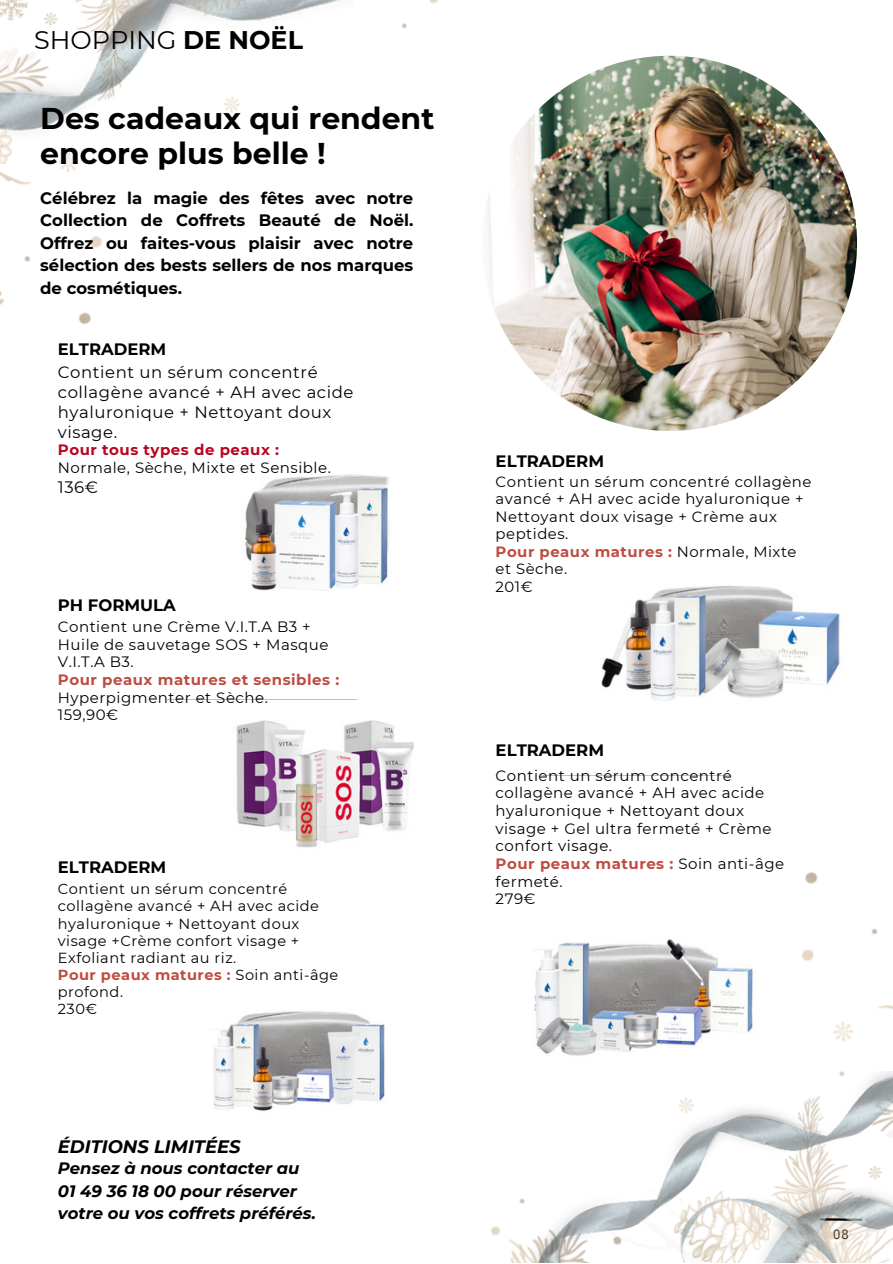
<style>
.page{position:relative;width:893px;height:1264px;background:#fff}
.page>*{position:absolute;margin:0;border:0;box-sizing:border-box;transform-origin:0 0}
.t1{font:700 30px/34.8px "Montserrat";color:#000}
.t2{font:25.5px "Montserrat";color:#000}
.t3{font:italic 700 18px "Montserrat";color:#000}
.t4{font:700 16.5px/22.5px "Montserrat";color:#000;text-align:justify}
.t5{font:16.5px/19.8px "Montserrat";letter-spacing:.035em;color:#000}
.t6{font:italic 700 16.5px/22.5px "Montserrat";color:#000}
.t7{font:15px/17.7px "Montserrat";letter-spacing:.035em;color:#000}
.t8{font:700 15px/17.7px "Montserrat";letter-spacing:.035em;color:#bf4c41}
.t9{font:14.85px/17.5px "Montserrat";letter-spacing:.035em;color:#000}
.t10{font:14.55px/17.1px "Montserrat";letter-spacing:.035em;color:#000}
.t11{font:13.5px "IBM Plex Sans Cond";color:#473425}
.s1{font-weight:700}
.s2{font-weight:700;color:#bb051f}
.s3{font-weight:400;color:#000}
.s4{font-weight:700;color:#bf4c41}
</style>
<div class="page">
<img style="left:482px;top:56px;width:375px;height:374px;border-radius:50%">
<hr style="left:167px;top:699px;width:189px;height:1px;background:#feb06a">
<img style="left:0;top:0;width:438px;height:324px">
<img style="left:491px;top:1071px;width:401px;height:191px">
<img style="left:245px;top:474px;width:144px;height:117px">
<img style="left:601px;top:585px;width:239px;height:116px">
<img style="left:213px;top:1011px;width:172px;height:100px">
<img style="left:534px;top:939px;width:219px;height:117px">
<img style="left:236px;top:720px;width:178px;height:128px">
<p class="t2" style="left:34px;top:25px;width:270px">SHOPPING <span class="s1">DE NOËL</span></p>
<p class="t1" style="left:40px;top:101px;width:395px">Des cadeaux qui rendent encore plus belle !</p>
<p class="t4" style="left:40px;top:186px;width:374px">Célébrez la magie des fêtes avec notre Collection de Coffrets Beauté de Noël.<br>Offrez ou faites-vous plaisir avec notre sélection des bests sellers de nos marques de cosmétiques.</p>
<p class="t4" style="left:58px;top:338px;width:110px">ELTRADERM</p>
<p class="t5" style="left:58px;top:362px;width:297px">Contient un sérum concentré collagène avancé + AH avec acide hyaluronique + Nettoyant doux visage.</p>
<p class="t7" style="left:58px;top:441px;width:274px"><span class="s2">Pour tous types de peaux :<br></span>Normale, Sèche, Mixte et Sensible.</p>
<p class="t5" style="left:58px;top:477px;width:42px">136€</p>
<p class="t4" style="left:58px;top:594px;width:119px">PH FORMULA</p>
<p class="t7" style="left:58px;top:618px;width:272px">Contient une Crème V.I.T.A B3 +<br>Huile de sauvetage SOS + Masque<br>V.I.T.A B3.</p>
<p class="t8" style="left:58px;top:671px;width:283px">Pour peaux matures et sensibles :<br><span class="s3">Hyperpigmenter et Sèche.</span></p>
<p class="t7" style="left:58px;top:706px;width:62px">159,90€</p>
<p class="t4" style="left:58px;top:855px;width:110px">ELTRADERM</p>
<p class="t10" style="left:58px;top:880px;width:263px">Contient un sérum concentré collagène avancé + AH avec acide hyaluronique + Nettoyant doux visage +Crème confort visage +<br>Exfoliant radiant au riz.</p>
<p class="t10" style="left:58px;top:966px;width:282px"><span class="s4">Pour peaux matures :</span> Soin anti-âge profond.</p>
<p class="t10" style="left:58px;top:1000px;width:41px">230€</p>
<p class="t3" style="left:58px;top:1135px;width:184px">ÉDITIONS LIMITÉES</p>
<p class="t6" style="left:58px;top:1157px;width:243px">Pensez à nous contacter au</p>
<p class="t6" style="left:58px;top:1179px;width:260px">01 49 36 18 00 pour réserver votre ou vos coffrets préférés.</p>
<p class="t4" style="left:495px;top:449px;width:110px">ELTRADERM</p>
<p class="t9" style="left:495px;top:472px;width:317px">Contient un sérum concentré collagène avancé + AH avec acide hyaluronique +<br>Nettoyant doux visage + Crème aux peptides.</p>
<p class="t9" style="left:495px;top:542px;width:302px"><span class="s4">Pour peaux matures :</span> Normale, Mixte et Sèche.</p>
<p class="t9" style="left:495px;top:577px;width:39px">201€</p>
<p class="t4" style="left:495px;top:738px;width:110px">ELTRADERM</p>
<p class="t7" style="left:495px;top:766px;width:277px">Contient un sérum concentré collagène avancé + AH avec acide hyaluronique + Nettoyant doux visage + Gel ultra fermeté + Crème confort visage.</p>
<p class="t7" style="left:495px;top:854px;width:290px"><span class="s4">Pour peaux matures :</span> Soin anti-âge fermeté.</p>
<p class="t7" style="left:495px;top:890px;width:41px">279€</p>
<p class="t11" style="left:833px;top:1224px;width:17px">08</p>
</div>
